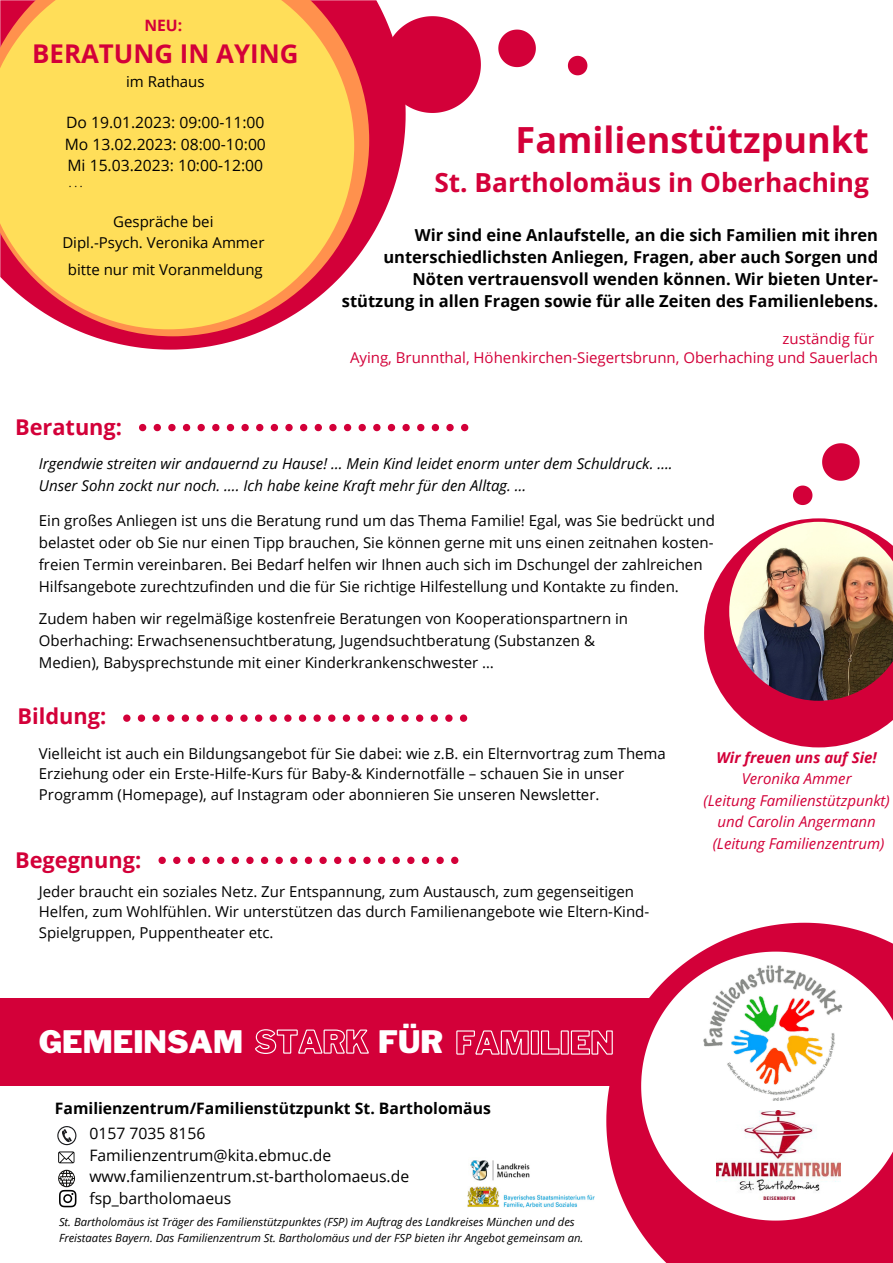
<style>
.page{position:relative;width:893px;height:1263px;background:#fff}
.page>*{position:absolute;margin:0;border:0;box-sizing:border-box;transform-origin:0 0}
.t1{font:700 36px "Open Sans";color:#d30039}
.t2{font:900 30.75px "Libre Franklin";color:#fff}
.t3{font:700 26.25px "Open Sans";color:#d30039}
.t4{font:700 25.88px "Open Sans";color:#d30039}
.t5{font:700 21.75px "Open Sans";color:#d30039}
.t6{font:700 16.5px/22px "Open Sans";color:#000;text-align:right}
.t7{font:15.75px/21.4px "Open Sans";color:#000}
.t8{font:700 15.75px "Open Sans";color:#000}
.t9{font:15.67px/21.5px "Open Sans";color:#000;text-align:justify}
.t10{font:700 15.67px "Open Sans";color:#d30039}
.t11{font:15.08px/22px "Open Sans";color:#000}
.t12{font:italic 15.08px/22px "Open Sans";color:#000}
.t13{font:15px/20.9px "Open Sans";color:#000}
.t14{font:italic 15px/21.4px "Open Sans";color:#d30039;text-align:center}
.t15{font:15px/19.1px "Open Sans";color:#d30039;text-align:right}
.t16{font:italic 700 15px "Open Sans";color:#d30039}
.t17{font:italic 11.25px/15.2px "Open Sans";color:#000}
.t18{font:10.43px "Open Sans";color:#000}
</style>
<div class="page">
<svg style="left:91px;top:0;width:314px;height:350px"></svg>
<svg style="left:384px;top:16px;width:97px;height:97px;background:#d92657"></svg>
<svg style="left:498px;top:30px;width:38px;height:37px"></svg>
<svg style="left:568px;top:56px;width:19px;height:19px"></svg>
<svg style="left:793px;top:485px;width:19px;height:20px"></svg>
<svg style="left:822px;top:443px;width:37px;height:38px"></svg>
<svg style="left:123px;top:714px;width:344px;height:8px"></svg>
<svg style="left:704px;top:518px;width:189px;height:229px"></svg>
<img style="left:729px;top:522px;width:164px;height:179px">
<svg style="left:139px;top:424px;width:329px;height:7px"></svg>
<svg style="left:158px;top:857px;width:300px;height:7px"></svg>
<svg style="left:74px;top:0;width:295px;height:336px"></svg>
<svg style="left:0;top:0;width:354px;height:329px;background:#fcce5c"></svg>
<div style="left:0;top:998px;width:893px;height:265px;background:#d30039"></div>
<div style="left:0;top:1087px;width:785px;height:176px;background:#fff"></div>
<svg style="left:606px;top:923px;width:287px;height:340px;fill:#d30039"></svg>
<svg style="left:641px;top:951px;width:252px;height:269px"></svg>
<img style="left:681px;top:959px;width:171px;height:149px">
<svg style="left:456px;top:1030px;width:157px;height:24px"></svg>
<img style="left:717px;top:1110px;width:123px;height:89px">
<svg style="left:255px;top:1029px;width:114px;height:25px"></svg>
<svg style="left:57px;top:1126px;width:19px;height:19px"></svg>
<svg style="left:58px;top:1151px;width:16px;height:12px"></svg>
<img style="left:468px;top:1186px;width:127px;height:21px">
<img style="left:470px;top:1160px;width:60px;height:21px">
<svg style="left:58px;top:1170px;width:18px;height:37px"></svg>
<p class="t10" style="left:144px;top:14px;width:39px">NEU:</p>
<h3 class="t4" style="left:32px;top:36px;width:268px">BERATUNG IN AYING</h3>
<p class="t13" style="left:126px;top:71px;width:80px">im Rathaus</p>
<p class="t9" style="left:65px;top:111px;width:203px">Do 19.01.2023: 09:00-11:00<br>Mo 13.02.2023: 08:00-10:00<br>Mi 15.03.2023: 10:00-12:00</p>
<p class="t18" style="left:69px;top:176px;width:15px">...</p>
<p class="t13" style="left:62px;top:211px;width:204px;line-height:20.5px;text-align:center">Gespräche bei<br>Dipl.-Psych. Veronika Ammer</p>
<p class="t13" style="left:68px;top:259px;width:196px">bitte nur mit Voranmeldung</p>
<h3 class="t5" style="left:15px;top:411px;width:109px">Beratung:</h3>
<h1 class="t1" style="left:515px;top:114px;width:355px">Familienstützpunkt</h1>
<h3 class="t3" style="left:434px;top:164px;width:436px">St. Bartholomäus in Oberhaching</h3>
<p class="t6" style="left:342px;top:224px;width:538px">Wir sind eine Anlaufstelle, an die sich Familien mit ihren unterschiedlichsten Anliegen, Fragen, aber auch Sorgen und Nöten vertrauensvoll wenden können. Wir bieten Unter&shy;stützung in allen Fragen sowie für alle Zeiten des Familienlebens.</p>
<p class="t15" style="left:350px;top:329px;width:529px">zuständig für<br>Aying, Brunnthal, Höhenkirchen-Siegertsbrunn, Oberhaching und Sauerlach</p>
<p class="t12" style="left:39px;top:452px;width:635px">Irgendwie streiten wir andauernd zu Hause! … Mein Kind leidet enorm unter dem Schuldruck. ….<br>Unser Sohn zockt nur noch. …. Ich habe keine Kraft mehr für den Alltag. …</p>
<p class="t11" style="left:39px;top:510px;width:677px">Ein großes Anliegen ist uns die Beratung rund um das Thema Familie! Egal, was Sie bedrückt und belastet oder ob Sie nur einen Tipp brauchen, Sie können gerne mit uns einen zeitnahen kosten&shy;freien Termin vereinbaren. Bei Bedarf helfen wir Ihnen auch sich im Dschungel der zahlreichen Hilfsangebote zurechtzufinden und die für Sie richtige Hilfestellung und Kontakte zu finden.</p>
<p class="t13" style="left:39px;top:607px;width:591px;line-height:22px">Zudem haben wir regelmäßige kostenfreie Beratungen von Kooperationspartnern in<br>Oberhaching: Erwachsenensuchtberatung, Jugendsuchtberatung (Substanzen &amp;<br>Medien), Babysprechstunde mit einer Kinderkrankenschwester …</p>
<h3 class="t5" style="left:18px;top:700px;width:90px">Bildung:</h3>
<p class="t13" style="left:39px;top:742px;width:628px">Vielleicht ist auch ein Bildungsangebot für Sie dabei: wie z.B. ein Elternvortrag zum Thema<br>Erziehung oder ein Erste-Hilfe-Kurs für Baby-&amp; Kindernotfälle – schauen Sie in unser<br>Programm (Homepage), auf Instagram oder abonnieren Sie unseren Newsletter.</p>
<h3 class="t5" style="left:15px;top:845px;width:128px">Begegnung:</h3>
<p class="t13" style="left:39px;top:880px;width:612px">Jeder braucht ein soziales Netz. Zur Entspannung, zum Austausch, zum gegenseitigen<br>Helfen, zum Wohlfühlen. Wir unterstützen das durch Familienangebote wie Eltern-Kind-<br>Spielgruppen, Puppentheater etc.</p>
<h2 class="t2" style="left:39px;top:1023px;width:206px">GEMEINSAM</h2>
<h2 class="t2" style="left:378px;top:1023px;width:67px">FÜR</h2>
<p class="t8" style="left:55px;top:1097px;width:437px">Familienzentrum/Familienstützpunkt St. Bartholomäus</p>
<p class="t7" style="left:89px;top:1122px;width:321px">0157 7035 8156<br>Familienzentrum@kita.ebmuc.de www.familienzentrum.st-bartholomaeus.de fsp_bartholomaeus</p>
<p class="t17" style="left:59px;top:1214px;width:526px">St. Bartholomäus ist Träger des Familienstützpunktes (FSP) im Auftrag des Landkreises München und des<br>Freistaates Bayern. Das Familienzentrum St. Bartholomäus und der FSP bieten ihr Angebot gemeinsam an.</p>
<p class="t16" style="left:716px;top:747px;width:162px">Wir freuen uns auf Sie!</p>
<p class="t14" style="left:703px;top:768px;width:188px">Veronika Ammer<br>(Leitung Familienstützpunkt) und Carolin Angermann (Leitung Familienzentrum)</p>
</div>
